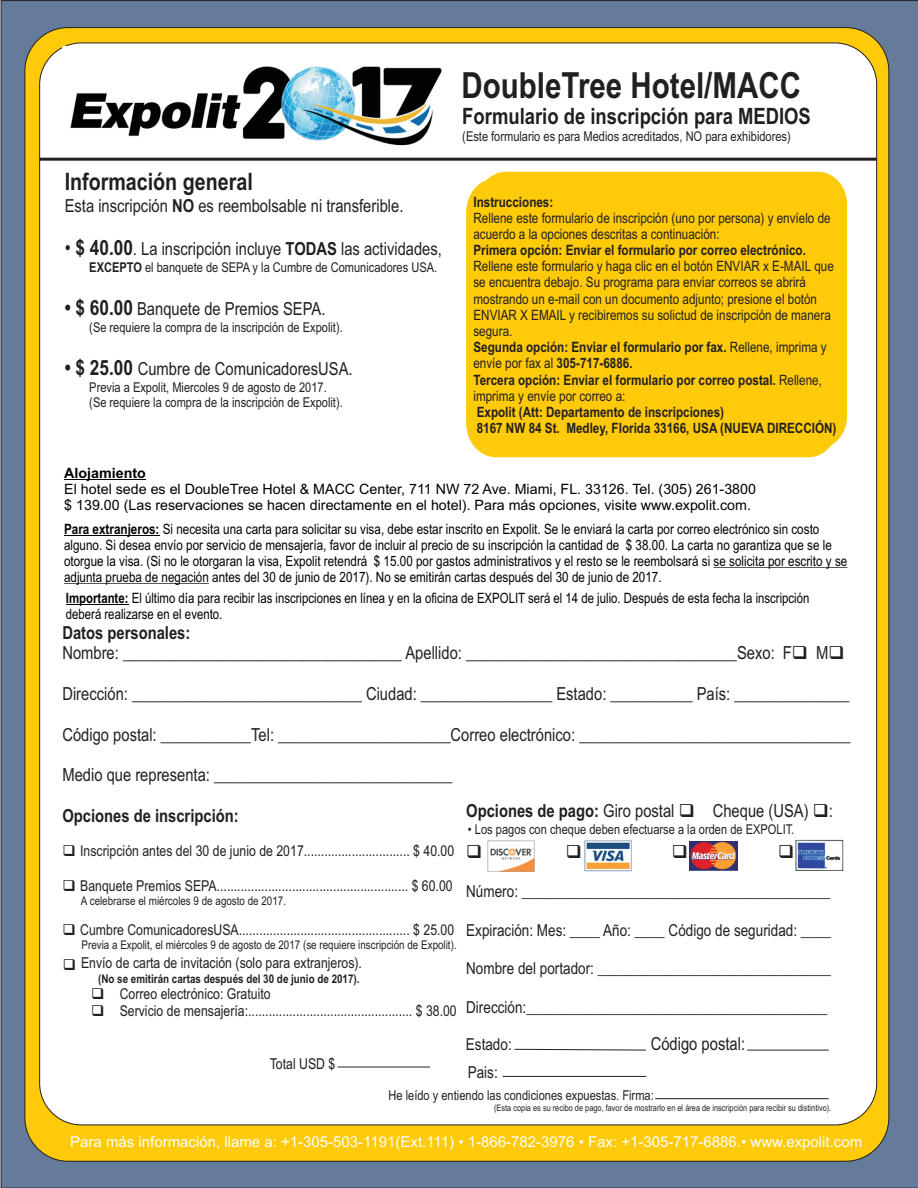
<style>
.page{position:relative;width:918px;height:1188px;background:#647b99}
.page>*{position:absolute;margin:0;border:0;box-sizing:border-box;transform-origin:0 0}
.t1{font:700 36px "Arial Narrow";color:#231f20}
.t2{font:700 24px "Arial Narrow";color:#231f20}
.t3{font:700 22.5px "Arial Narrow";color:#231f20}
.t4{font:18px/20.4px "Arial Narrow";color:#231f20}
.t5{font:700 18px "Arial Narrow";color:#231f20}
.t6{font:16.5px "Arial Narrow";color:#231f20}
.t7{font:15px "Arial Narrow";color:#231f20}
.t8{font:15px "Arial";color:#fff}
.t9{font:14.25px/16.2px "Arial Narrow";color:#000}
.t10{font:14.25px/16.2px "Arial Narrow";color:#231f20}
.t11{font:14.25px/15.9px "Arial";color:#000}
.t12{font:700 14.25px/16.4px "Arial Narrow";color:#231f20}
.t13{font:700 14.25px "Arial";color:#000}
.t14{font:13.5px/15.3px "Arial Narrow";color:#231f20}
.t15{font:12px "Arial Narrow";color:#231f20}
.t16{font:700 12px "Arial Narrow";color:#231f20}
.t17{font:9px "Arial Narrow";color:#231f20}
.s1{font-weight:700}
.s2{font-size:21px}
.s3{font-weight:700;font-size:21px}
</style>
<div class="page">
<div style="left:24px;top:27px;width:865px;height:1135px;background:#feca0a;border:1px solid #231f20;border-radius:43px"></div>
<div style="left:39px;top:43px;width:838px;height:1082px;background:#fff;border:1px solid #231f20;border-radius:42px"></div>
<hr style="left:64px;top:535px;width:96px;height:1px;background:#000">
<hr style="left:714px;top:567px;width:133px;height:1px;background:#000">
<hr style="left:64px;top:583px;width:145px;height:1px;background:#000">
<img style="left:584px;top:840px;width:48px;height:32px">
<img style="left:689px;top:841px;width:49px;height:30px">
<img style="left:795px;top:840px;width:48px;height:31px">
<img style="left:487px;top:841px;width:48px;height:30px">
<hr style="left:66px;top:604px;width:63px;height:1px;background:#000">
<svg style="left:488px;top:171px;width:360px;height:268px;background:#fed232"></svg>
<div style="left:466px;top:178px;width:373px;height:280px;background:#feca0a"></div>
<hr style="left:40px;top:158px;width:837px;height:3px;background:#231f20">
<hr style="left:64px;top:479px;width:82px;height:1px;background:#000">
<hr style="left:655px;top:1098px;width:174px;height:1px;background:#231f20">
<hr style="left:750px;top:1050px;width:79px;height:1px;background:#231f20">
<svg style="left:514px;top:1049px;width:132px;height:2px"></svg>
<hr style="left:503px;top:1076px;width:143px;height:1px;background:#231f20">
<hr style="left:338px;top:1067px;width:92px;height:1px;background:#231f20">
<img style="left:63px;top:47px;width:379px;height:99px">
<svg style="left:487px;top:845px;width:48px;height:13px"></svg>
<h1 class="t1" style="left:462px;top:72px;width:341px">DoubleTree Hotel/MACC</h1>
<h2 class="t2" style="left:65px;top:172px;width:190px">Información general</h2>
<p class="t4" style="left:65px;top:197px;width:340px">Esta inscripción <span class="s1">NO</span> es reembolsable ni transferible.</p>
<p class="t4" style="left:65px;top:241px;width:379px"><span class="s2">•</span> <span class="s3">$ 40.00</span>. La inscripción incluye <span class="s1">TODAS</span> las actividades,</p>
<p class="t14" style="left:89px;top:261px;width:349px"><span class="s1">EXCEPTO</span> el banquete de SEPA y la Cumbre de Comunicadores USA.</p>
<p class="t4" style="left:65px;top:300px;width:262px"><span class="s3">• $ 60.00</span> Banquete de Premios SEPA.</p>
<p class="t14" style="left:89px;top:321px;width:255px">(Se requiere la compra de la inscripción de Expolit).</p>
<p class="t4" style="left:65px;top:360px;width:289px"><span class="s3">• $ 25.00</span> Cumbre de ComunicadoresUSA.</p>
<p class="t14" style="left:89px;top:381px;width:255px">Previa a Expolit, Miercoles 9 de agosto de 2017. (Se requiere la compra de la inscripción de Expolit).</p>
<h3 class="t3" style="left:462px;top:107px;width:350px">Formulario de inscripción para MEDIOS</h3>
<p class="t14" style="left:462px;top:130px;width:330px">(Este formulario es para Medios acreditados, NO para exhibidores)</p>
<p class="t12" style="left:473px;top:195px;width:81px">Instrucciones:</p>
<p class="t10" style="left:473px;top:211px;width:359px">Rellene este formulario de inscripción (uno por persona) y envíelo de acuerdo a la opciones descritas a continuación:</p>
<p class="t12" style="left:473px;top:243px;width:334px">Primera opción: Enviar el formulario por correo electrónico.</p>
<p class="t10" style="left:473px;top:259px;width:362px">Rellene este formulario y haga clic en el botón ENVIAR x E-MAIL que se encuentra debajo. Su programa para enviar correos se abrirá mostrando un e-mail con un documento adjunto; presione el botón ENVIAR X EMAIL y recibiremos su solictud de inscripción de manera segura.<br><span class="s1">Segunda opción: Enviar el formulario por fax.</span> Rellene, imprima y envíe por fax al <span class="s1">305-717-6886.<br>Tercera opción: Enviar el formulario por correo postal.</span> Rellene, imprima y envíe por correo a:</p>
<p class="t12" style="left:477px;top:405px;width:361px">Expolit (Att: Departamento de inscripciones)<br>8167 NW 84 St. Medley, Florida 33166, USA (NUEVA DIRECCIÓN)</p>
<p class="t13" style="left:64px;top:468px;width:83px">Alojamiento</p>
<p class="t11" style="left:64px;top:482px;width:693px">El hotel sede es el DoubleTree Hotel &amp; MACC Center, 711 NW 72 Ave. Miami, FL. 33126. Tel. (305) 261-3800 $ 139.00 (Las reservaciones se hacen directamente en el hotel). Para más opciones, visite www.expolit.com.</p>
<p class="t9" style="left:64px;top:522px;width:785px"><span class="s1">Para extranjeros:</span> Si necesita una carta para solicitar su visa, debe estar inscrito en Expolit. Se le enviará la carta por correo electrónico sin costo alguno. Si desea envío por servicio de mensajería, favor de incluir al precio de su inscripción la cantidad de $ 38.00. La carta no garantiza que se le otorgue la visa. (Si no le otorgaran la visa, Expolit retendrá $ 15.00 por gastos administrativos y el resto se le reembolsará si se solicita por escrito y se adjunta prueba de negación antes del 30 de junio de 2017). No se emitirán cartas después del 30 de junio de 2017.</p>
<p class="t9" style="left:66px;top:591px;width:745px"><span class="s1">Importante:</span> El último día para recibir las inscripciones en línea y en la oficina de EXPOLIT será el 14 de julio. Después de esta fecha la inscripción deberá realizarse en el evento.</p>
<p class="t4" style="left:62px;top:624px;width:864px"><span class="s1">Datos personales:<br></span>Nombre: __________________________________ Apellido: _________________________________Sexo: F❑M❑</p>
<p class="t4" style="left:62px;top:685px;width:789px">Dirección: ____________________________ Ciudad: ________________ Estado: __________ País: ______________</p>
<p class="t4" style="left:62px;top:726px;width:789px">Código postal: ___________Tel: _____________________Correo electrónico: _________________________________</p>
<p class="t4" style="left:62px;top:766px;width:391px">Medio que representa: _____________________________</p>
<p class="t5" style="left:62px;top:809px;width:178px">Opciones de inscripción:</p>
<p class="t7" style="left:80px;top:846px;width:376px">Inscripción antes del 30 de junio de 2017............................... $ 40.00</p>
<p class="t7" style="left:80px;top:880px;width:374px">Banquete Premios SEPA........................................................ $ 60.00</p>
<p class="t15" style="left:81px;top:896px;width:207px">A celebrarse el miércoles 9 de agosto de 2017.</p>
<p class="t7" style="left:80px;top:924px;width:376px">Cumbre ComunicadoresUSA.................................................. $ 25.00</p>
<p class="t15" style="left:82px;top:940px;width:377px">Previa a Expolit, el miércoles 9 de agosto de 2017 (se requiere inscripción de Expolit).</p>
<p class="t4" style="left:466px;top:803px;width:444px"><span class="s1">Opciones de pago:</span> Giro postal ❑Cheque (USA) ❑:</p>
<p class="t14" style="left:468px;top:823px;width:328px">• Los pagos con cheque deben efectuarse a la orden de EXPOLIT.</p>
<p class="t6" style="left:466px;top:885px;width:366px">Número: _________________________________________</p>
<p class="t6" style="left:466px;top:924px;width:366px">Expiración: Mes: ____ Año: ____ Código de seguridad: ____</p>
<p class="t6" style="left:466px;top:962px;width:366px">Nombre del portador: _______________________________</p>
<p class="t6" style="left:466px;top:1001px;width:363px">Dirección:________________________________________</p>
<p class="t7" style="left:81px;top:957px;width:282px">Envío de carta de invitación (solo para extranjeros).</p>
<p class="t16" style="left:98px;top:974px;width:263px">(No se emitirán cartas después del 30 de junio de 2017).</p>
<p class="t7" style="left:120px;top:988px;width:153px">Correo electrónico: Gratuito</p>
<p class="t7" style="left:120px;top:1005px;width:339px">Servicio de mensajería:................................................ $ 38.00</p>
<p class="t7" style="left:270px;top:1058px;width:67px">Total USD $</p>
<p class="t6" style="left:466px;top:1038px;width:47px">Estado:</p>
<p class="t4" style="left:651px;top:1035px;width:96px">Código postal:</p>
<p class="t6" style="left:468px;top:1066px;width:32px">Pais:</p>
<p class="t14" style="left:389px;top:1089px;width:267px">He leído y entiendo las condiciones expuestas. Firma:</p>
<p class="t17" style="left:494px;top:1104px;width:339px">(Esta copia es su recibo de pago, favor de mostrarlo en el área de inscripción para recibir su distintivo).</p>
<p class="t8" style="left:70px;top:1136px;width:793px">Para más información, llame a: +1-305-503-1191(Ext.111) • 1-866-782-3976 • Fax: +1-305-717-6886.• www.expolit.com</p>
</div>
